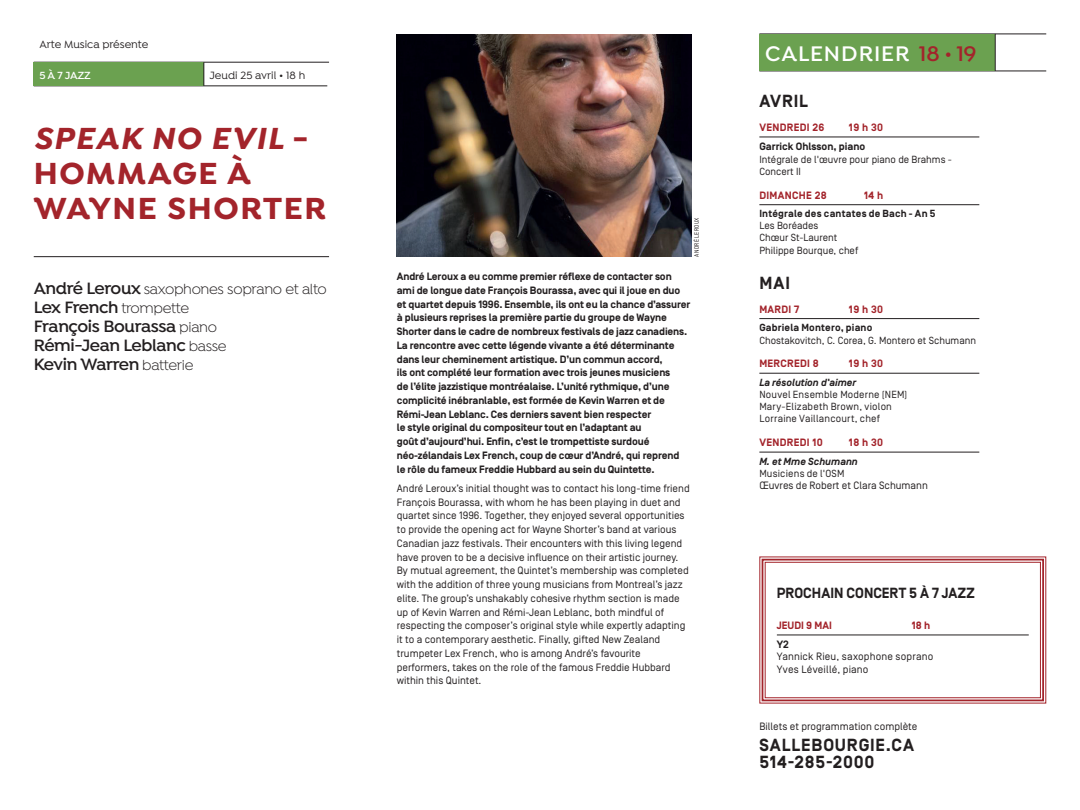
<style>
.page{position:relative;width:1080px;height:810px;background:#fff}
.page>*{position:absolute;margin:0;border:0;box-sizing:border-box;transform-origin:0 0}
.t1{font:700 32.5px/35.1px "Isidora";letter-spacing:.05em;color:#a3242b}
.t2{font:600 22.5px "Isidora";letter-spacing:.04em;color:#fff}
.t3{font:600 17.5px/18.9px "Isidora";letter-spacing:-.02em;color:#231f20}
.t4{font:700 17.5px/17.5px "Simplon BP";letter-spacing:.05em;color:#231f20}
.t5{font:15px "Isidora";letter-spacing:-.02em;color:#231f20}
.t6{font:700 14.75px "Simplon BP";letter-spacing:.005em;color:#231f20}
.t7{font:500 11.25px "Isidora";color:#231f20}
.t8{font:600 11px "Isidora";color:#fff}
.t9{font:10.62px/13.8px "Simplon BP Regular";color:#231f20}
.t10{font:700 10.62px/13.8px "Simplon BP";letter-spacing:-.01em;color:#231f20}
.t11{font:700 10.62px "Simplon BP";letter-spacing:.03em;color:#a3242b}
.t12{font:700 10.62px "Simplon BP";color:#a3242b}
.t13{font:10.25px/12.4px "Simplon BP Regular";color:#231f20}
.t14{font:10.25px/12.1px "Simplon BP Regular";letter-spacing:.02em;color:#231f20}
.t15{font:700 10.25px "Simplon BP";letter-spacing:.02em;color:#231f20}
.t16{font:italic 700 10.25px "Simplon BP";color:#231f20}
.t17{font:6.25px "Simplon BP Regular";letter-spacing:.055em;color:#231f20;scale:.9 1}
.s1{font-style:italic}
.s2{font-weight:600;font-size:17.5px}
.s3{font-weight:400;font-size:15px}
.s4{color:#a3242b}
.s5{font-size:18.75px;color:#a3242b}
</style>
<div class="page">
<img style="left:397px;top:34px;width:295px;height:222px">
<hr style="left:34px;top:256px;width:295px;height:1px;background:#231f20">
<hr style="left:34px;top:86px;width:293px;height:1px;background:#231f20">
<hr style="left:34px;top:62px;width:295px;height:1px;background:#231f20">
<div style="left:34px;top:62px;width:170px;height:24px;background:#6ba150"></div>
<svg style="left:204px;top:62px;width:1px;height:24px"></svg>
<hr style="left:759px;top:71px;width:287px;height:1px;background:#231f20">
<hr style="left:759px;top:34px;width:287px;height:1px;background:#231f20">
<div style="left:759px;top:34px;width:236px;height:37px;background:#6ba150"></div>
<hr style="left:995px;top:34px;width:1px;height:37px;background:#231f20">
<hr style="left:759px;top:137px;width:220px;height:1px;background:#231f20">
<hr style="left:759px;top:204px;width:220px;height:1px;background:#231f20">
<hr style="left:759px;top:318px;width:220px;height:1px;background:#231f20">
<hr style="left:759px;top:373px;width:220px;height:1px;background:#231f20">
<hr style="left:759px;top:452px;width:220px;height:1px;background:#231f20">
<svg style="left:759px;top:556px;width:288px;height:148px"></svg>
<div style="left:762px;top:559px;width:282px;height:142px;border:2px solid #a3242b"></div>
<div style="left:765px;top:562px;width:276px;height:136px;border:1px solid #a3242b"></div>
<p class="t7" style="left:39px;top:38px;width:110px">Arte Musica présente</p>
<p class="t8" style="left:39px;top:68px;width:53px">5 À 7 JAZZ</p>
<p class="t7" style="left:209px;top:69px;width:97px">Jeudi 25 avril • 18 h</p>
<h1 class="t1" style="left:34px;top:122px;width:294px"><span class="s1">SPEAK NO EVIL</span> -<br>HOMMAGE À<br>WAYNE SHORTER</h1>
<h3 class="t5" style="left:34px;top:281px;width:295px"><span class="s2">André Leroux</span> saxophones soprano et alto</h3>
<h3 class="t3" style="left:34px;top:299px;width:194px">Lex French <span class="s3">trompette<br></span>François Bourassa <span class="s3">piano<br></span>Rémi-Jean Leblanc <span class="s3">basse<br></span>Kevin Warren <span class="s3">batterie</span></h3>
<p class="t17" style="left:693px;top:257px;width:45px;rotate:-90deg">ANDRÉ LEROUX</p>
<p class="t10" style="left:397px;top:270px;width:295px">André Leroux a eu comme premier réflexe de contacter son ami de longue date François Bourassa, avec qui il joue en duo et quartet depuis 1996. Ensemble, ils ont eu la chance d’assurer à plusieurs reprises la première partie du groupe de Wayne Shorter dans le cadre de nombreux festivals de jazz canadiens.<br>La rencontre avec cette légende vivante a été déterminante dans leur cheminement artistique. D’un commun accord,<br>ils ont complété leur formation avec trois jeunes musiciens<br>de l’élite jazzistique montréalaise. L’unité rythmique, d’une complicité inébranlable, est formée de Kevin Warren et de Rémi-Jean Leblanc. Ces derniers savent bien respecter<br>le style original du compositeur tout en l’adaptant au<br>goût d’aujourd’hui. Enfin, c’est le trompettiste surdoué néo-zélandais Lex French, coup de cœur d’André, qui reprend le rôle du fameux Freddie Hubbard au sein du Quintette.</p>
<p class="t9" style="left:397px;top:481px;width:294px">André Leroux’s initial thought was to contact his long-time friend François Bourassa, with whom he has been playing in duet and quartet since 1996. Together, they enjoyed several opportunities to provide the opening act for Wayne Shorter’s band at various Canadian jazz festivals. Their encounters with this living legend have proven to be a decisive influence on their artistic journey.<br>By mutual agreement, the Quintet’s membership was completed with the addition of three young musicians from Montreal’s jazz elite. The group’s unshakably cohesive rhythm section is made up of Kevin Warren and Rémi-Jean Leblanc, both mindful of respecting the composer’s original style while expertly adapting it to a contemporary aesthetic. Finally, gifted New Zealand trumpeter Lex French, who is among André’s favourite performers, takes on the role of the famous Freddie Hubbard within this Quintet.</p>
<h2 class="t2" style="left:765px;top:41px;width:213px">CALENDRIER <span class="s4">18</span> <span class="s5">•</span> <span class="s4">19</span></h2>
<h3 class="t4" style="left:759px;top:93px;width:50px">AVRIL</h3>
<p class="t11" style="left:759px;top:121px;width:67px">VENDREDI 26</p>
<p class="t11" style="left:849px;top:121px;width:36px">19 h 30</p>
<p class="t10" style="left:759px;top:140px;width:108px">Garrick Ohlsson, piano</p>
<p class="t13" style="left:759px;top:153px;width:194px">Intégrale de l'œuvre pour piano de Brahms -<br>Concert II</p>
<p class="t11" style="left:759px;top:189px;width:69px">DIMANCHE 28</p>
<p class="t11" style="left:864px;top:189px;width:20px">14 h</p>
<p class="t15" style="left:759px;top:208px;width:177px">Intégrale des cantates de Bach - An 5</p>
<p class="t13" style="left:759px;top:220px;width:100px">Les Boréades<br>Chœur St-Laurent<br>Philippe Bourque, chef</p>
<h3 class="t4" style="left:759px;top:275px;width:32px">MAI</h3>
<p class="t11" style="left:759px;top:303px;width:41px">MARDI 7</p>
<p class="t11" style="left:849px;top:303px;width:36px">19 h 30</p>
<p class="t15" style="left:759px;top:322px;width:115px">Gabriela Montero, piano</p>
<p class="t13" style="left:759px;top:334px;width:218px">Chostakovitch, C. Corea, G. Montero et Schumann</p>
<p class="t11" style="left:759px;top:358px;width:61px">MERCREDI 8</p>
<p class="t11" style="left:849px;top:358px;width:36px">19 h 30</p>
<p class="t16" style="left:759px;top:377px;width:99px">La résolution d'aimer</p>
<p class="t14" style="left:759px;top:389px;width:150px">Nouvel Ensemble Moderne (NEM)<br>Mary-Elizabeth Brown, violon<br>Lorraine Vaillancourt, chef</p>
<p class="t11" style="left:759px;top:436px;width:65px">VENDREDI 10</p>
<p class="t11" style="left:849px;top:436px;width:36px">18 h 30</p>
<p class="t16" style="left:759px;top:455px;width:100px">M. et Mme Schumann</p>
<p class="t13" style="left:759px;top:467px;width:87px">Musiciens de l'OSM</p>
<p class="t9" style="left:759px;top:479px;width:170px">Œuvres de Robert et Clara Schumann</p>
<h3 class="t6" style="left:777px;top:584px;width:199px">PROCHAIN CONCERT 5 À 7 JAZZ</h3>
<p class="t12" style="left:777px;top:619px;width:56px">JEUDI 9 MAI</p>
<p class="t11" style="left:912px;top:619px;width:20px">18 h</p>
<p class="t10" style="left:777px;top:638px;width:14px">Y2</p>
<p class="t9" style="left:777px;top:650px;width:158px;line-height:12.5px">Yannick Rieu, saxophone soprano<br>Yves Léveillé, piano</p>
<p class="t9" style="left:759px;top:720px;width:160px">Billets et programmation complète</p>
<h3 class="t4" style="left:759px;top:737px;width:156px">SALLEBOURGIE.CA<br>514-285-2000</h3>
</div>
